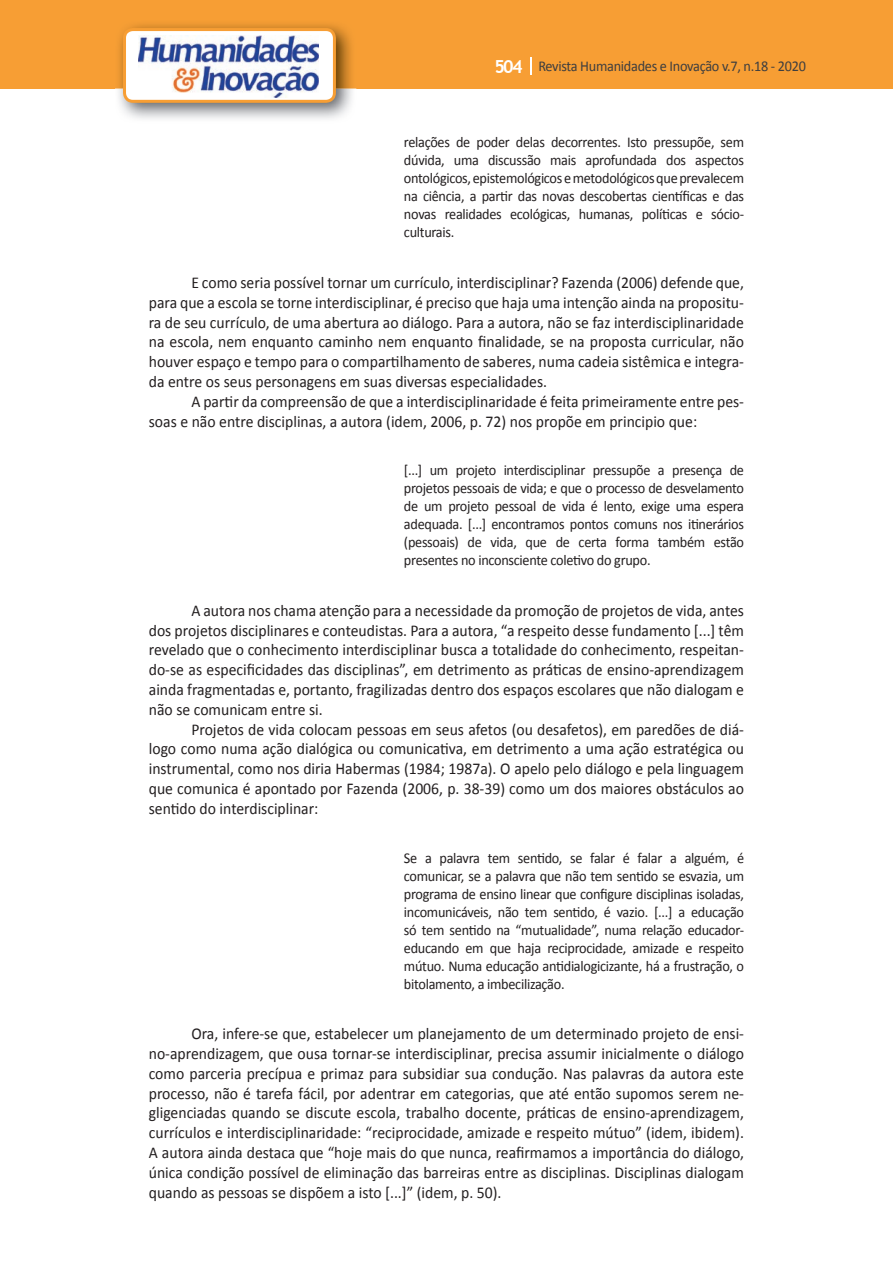
<style>
.page{position:relative;width:893px;height:1263px;background:#fff}
.page>*{position:absolute;margin:0;border:0;box-sizing:border-box;transform-origin:0 0}
.t1{font:16.5px/19.8px "Calibri";color:#231f20;text-align:justify;scale:.95 1}
.t2{font:15px/18px "Calibri";letter-spacing:-.02em;color:#231f20;text-align:justify;scale:.95 1}
.t3{font:15px "Calibri";letter-spacing:-.02em;color:#3e3e3f;scale:.95 1}
.s1{font-family:"Trebuchet MS";font-weight:700;font-size:18px;color:#fff}
</style>
<div class="page">
<div style="left:0;top:0;width:893px;height:88px;background:#f79e34"></div>
<svg style="left:530px;top:57px;width:2px;height:18px"></svg>
<img style="left:115px;top:24px;width:241px;height:95px">
<svg style="left:123px;top:28px;width:213px;height:75px"></svg>
<p class="t3" style="left:495px;top:57px;width:329px"><span class="s1">504</span> Revista Humanidades e Inovação v.7, n.18 - 2020</p>
<p class="t2" style="left:404px;top:133px;width:360px">relações de poder delas decorrentes. Isto pressupõe, sem dúvida, uma discussão mais aprofundada dos aspectos ontológicos, epistemológicos e metodológicos que prevalecem na ciência, a partir das novas descobertas científicas e das novas realidades ecológicas, humanas, políticas e sócio&shy;culturais.</p>
<p class="t1" style="left:149px;top:273px;width:628px;text-indent:43px">E como seria possível tornar um currículo, interdisciplinar? Fazenda (2006) defende que, para que a escola se torne interdisciplinar, é preciso que haja uma intenção ainda na propositu&shy;ra de seu currículo, de uma abertura ao diálogo. Para a autora, não se faz interdisciplinaridade na escola, nem enquanto caminho nem enquanto finalidade, se na proposta curricular, não houver espaço e tempo para o compartilhamento de saberes, numa cadeia sistêmica e integra&shy;da entre os seus personagens em suas diversas especialidades.</p>
<p class="t1" style="left:149px;top:391px;width:628px;text-indent:43px">A partir da compreensão de que a interdisciplinaridade é feita primeiramente entre pes&shy;soas e não entre disciplinas, a autora (idem, 2006, p. 72) nos propõe em principio que:</p>
<p class="t2" style="left:404px;top:461px;width:360px">[...] um projeto interdisciplinar pressupõe a presença de projetos pessoais de vida; e que o processo de desvelamento de um projeto pessoal de vida é lento, exige uma espera adequada. [...] encontramos pontos comuns nos itinerários (pessoais) de vida, que de certa forma também estão presentes no inconsciente coletivo do grupo.</p>
<p class="t1" style="left:149px;top:600px;width:628px;text-indent:43px">A autora nos chama atenção para a necessidade da promoção de projetos de vida, antes dos projetos disciplinares e conteudistas. Para a autora, “a respeito desse fundamento [...] têm revelado que o conhecimento interdisciplinar busca a totalidade do conhecimento, respeitan&shy;do-se as especificidades das disciplinas”, em detrimento as práticas de ensino-aprendizagem ainda fragmentadas e, portanto, fragilizadas dentro dos espaços escolares que não dialogam e não se comunicam entre si.</p>
<p class="t1" style="left:149px;top:719px;width:628px;text-indent:43px">Projetos de vida colocam pessoas em seus afetos (ou desafetos), em paredões de diá&shy;logo como numa ação dialógica ou comunicativa, em detrimento a uma ação estratégica ou instrumental, como nos diria Habermas (1984; 1987a). O apelo pelo diálogo e pela linguagem que comunica é apontado por Fazenda (2006, p. 38-39) como um dos maiores obstáculos ao sentido do interdisciplinar:</p>
<p class="t2" style="left:404px;top:849px;width:360px">Se a palavra tem sentido, se falar é falar a alguém, é comunicar, se a palavra que não tem sentido se esvazia, um programa de ensino linear que configure disciplinas isoladas, incomunicáveis, não tem sentido, é vazio. [...] a educação só tem sentido na “mutualidade”, numa relação educador&shy;educando em que haja reciprocidade, amizade e respeito mútuo. Numa educação antidialogicizante, há a frustração, o bitolamento, a imbecilização.</p>
<p class="t1" style="left:149px;top:1024px;width:628px;text-indent:43px">Ora, infere-se que, estabelecer um planejamento de um determinado projeto de ensi&shy;no-aprendizagem, que ousa tornar-se interdisciplinar, precisa assumir inicialmente o diálogo como parceria precípua e primaz para subsidiar sua condução. Nas palavras da autora este processo, não é tarefa fácil, por adentrar em categorias, que até então supomos serem ne&shy;gligenciadas quando se discute escola, trabalho docente, práticas de ensino-aprendizagem, currículos e interdisciplinaridade: “reciprocidade, amizade e respeito mútuo” (idem, ibidem).<br>A autora ainda destaca que “hoje mais do que nunca, reafirmamos a importância do diálogo, única condição possível de eliminação das barreiras entre as disciplinas. Disciplinas dialogam quando as pessoas se dispõem a isto [...]” (idem, p. 50).</p>
</div>
